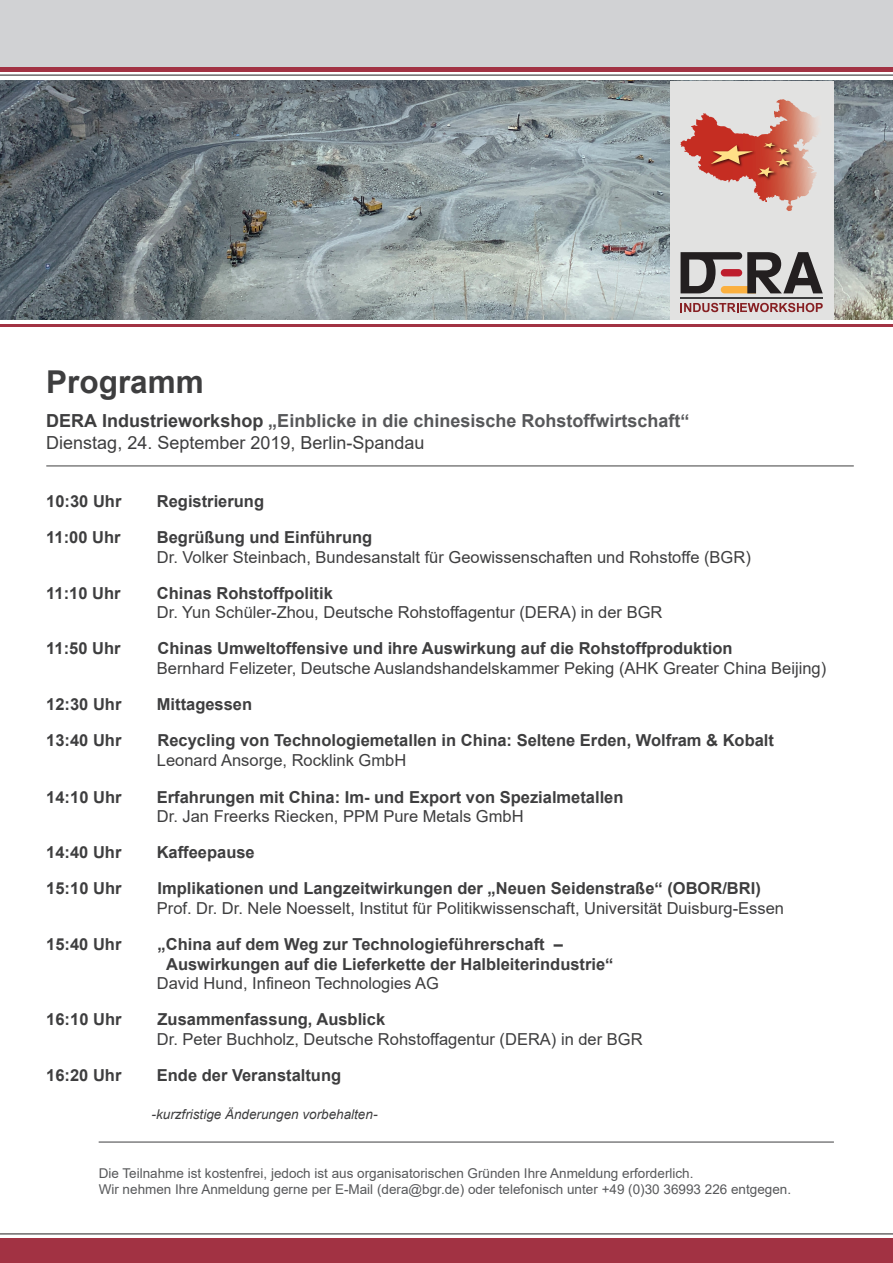
<style>
.page{position:relative;width:893px;height:1263px;background:#fff}
.page>*{position:absolute;margin:0;border:0;box-sizing:border-box;transform-origin:0 0}
.t1{font:700 31.5px "Arial";color:#3e3e3f}
.t2{font:700 18px/21.6px "Arial";color:#57585a}
.t3{font:700 16.5px/19.8px "Arial";color:#3e3e3f}
.t4{font:16.5px "Arial";color:#3e3e3f}
.t5{font:13.5px/16.2px "Arial";color:#57585a}
.t6{font:italic 13.5px "Arial";color:#3e3e3f}
.s1{color:#3e3e3f}
.s2{font-weight:400;color:#3e3e3f}
</style>
<div class="page">
<img style="left:0;top:81px;width:893px;height:238px">
<div style="left:0;top:1238px;width:893px;height:25px;background:#a23243"></div>
<hr style="left:0;top:1234px;width:893px;height:1px;background:#231f20">
<svg style="left:670px;top:81px;width:163px;height:238px;background:#ded1ce"></svg>
<hr style="left:0;top:75px;width:893px;height:1px;background:#231f20">
<div style="left:0;top:0;width:893px;height:71px;background:#d1d2d4"></div>
<hr style="left:0;top:324px;width:893px;height:2px;background:#a23243">
<hr style="left:0;top:67px;width:893px;height:4px;background:#a23243">
<svg style="left:681px;top:252px;width:142px;height:41px;background:#857c79"></svg>
<hr style="left:681px;top:298px;width:142px;height:1px;background:#3e3e3f">
<svg style="left:681px;top:303px;width:142px;height:9px"></svg>
<hr style="left:99px;top:1142px;width:735px;height:1px;background:#3e3e3f">
<svg style="left:691px;top:99px;width:97px;height:38px;background:#dab1ab"></svg>
<img style="left:709px;top:141px;width:87px;height:41px">
<svg style="left:711px;top:143px;width:79px;height:34px;background:#c65138"></svg>
<hr style="left:46px;top:466px;width:808px;height:1px;background:#3e3e3f">
<h1 class="t1" style="left:46px;top:360px;width:159px">Programm</h1>
<p class="t2" style="left:46px;top:410px;width:645px"><span class="s1">DERA Industrieworkshop</span> „Einblicke in die chinesische Rohstoffwirtschaft“<br><span class="s2">Dienstag, 24. September 2019, Berlin-Spandau</span></p>
<p class="t3" style="left:46px;top:492px;width:77px">10:30 Uhr</p>
<p class="t3" style="left:157px;top:492px;width:109px">Registrierung</p>
<p class="t3" style="left:46px;top:527px;width:76px">11:00 Uhr</p>
<p class="t3" style="left:157px;top:527px;width:217px">Begrüßung und Einführung</p>
<p class="t4" style="left:157px;top:546px;width:595px">Dr. Volker Steinbach, Bundesanstalt für Geowissenschaften und Rohstoffe (BGR)</p>
<p class="t3" style="left:46px;top:583px;width:76px">11:10 Uhr</p>
<p class="t3" style="left:157px;top:583px;width:178px">Chinas Rohstoffpolitik</p>
<p class="t4" style="left:157px;top:601px;width:507px">Dr. Yun Schüler-Zhou, Deutsche Rohstoffagentur (DERA) in der BGR</p>
<p class="t3" style="left:46px;top:639px;width:76px">11:50 Uhr</p>
<p class="t3" style="left:158px;top:639px;width:577px">Chinas Umweltoffensive und ihre Auswirkung auf die Rohstoffproduktion</p>
<p class="t4" style="left:157px;top:657px;width:671px">Bernhard Felizeter, Deutsche Auslandshandelskammer Peking (AHK Greater China Beijing)</p>
<p class="t3" style="left:46px;top:695px;width:77px">12:30 Uhr</p>
<p class="t3" style="left:157px;top:695px;width:97px">Mittagessen</p>
<p class="t3" style="left:46px;top:731px;width:77px">13:40 Uhr</p>
<p class="t3" style="left:158px;top:731px;width:618px">Recycling von Technologiemetallen in China: Seltene Erden, Wolfram &amp; Kobalt</p>
<p class="t4" style="left:157px;top:749px;width:251px">Leonard Ansorge, Rocklink GmbH</p>
<p class="t3" style="left:46px;top:787px;width:77px">14:10 Uhr</p>
<p class="t3" style="left:157px;top:787px;width:468px">Erfahrungen mit China: Im- und Export von Spezialmetallen</p>
<p class="t4" style="left:157px;top:805px;width:368px">Dr. Jan Freerks Riecken, PPM Pure Metals GmbH</p>
<p class="t3" style="left:46px;top:843px;width:77px">14:40 Uhr</p>
<p class="t3" style="left:157px;top:843px;width:100px">Kaffeepause</p>
<p class="t3" style="left:46px;top:878px;width:77px">15:10 Uhr</p>
<p class="t3" style="left:158px;top:878px;width:605px">Implikationen und Langzeitwirkungen der „Neuen Seidenstraße“ (OBOR/BRI)</p>
<p class="t4" style="left:157px;top:897px;width:629px">Prof. Dr. Dr. Nele Noesselt, Institut für Politikwissenschaft, Universität Duisburg-Essen</p>
<p class="t3" style="left:46px;top:934px;width:77px">15:40 Uhr</p>
<p class="t3" style="left:166px;top:934px;width:449px;text-indent:-9px">„China auf dem Weg zur Technologieführerschaft –<br>Auswirkungen auf die Lieferkette der Halbleiterindustrie“</p>
<p class="t4" style="left:157px;top:972px;width:284px">David Hund, Infineon Technologies AG</p>
<p class="t3" style="left:46px;top:1010px;width:77px">16:10 Uhr</p>
<p class="t3" style="left:158px;top:1010px;width:229px">Zusammenfassung, Ausblick</p>
<p class="t4" style="left:157px;top:1028px;width:487px">Dr. Peter Buchholz, Deutsche Rohstoffagentur (DERA) in der BGR</p>
<p class="t3" style="left:46px;top:1066px;width:77px">16:20 Uhr</p>
<p class="t3" style="left:157px;top:1066px;width:186px">Ende der Veranstaltung</p>
<p class="t6" style="left:152px;top:1105px;width:227px">-kurzfristige Änderungen vorbehalten-</p>
<p class="t5" style="left:99px;top:1165px;width:694px">Die Teilnahme ist kostenfrei, jedoch ist aus organisatorischen Gründen Ihre Anmeldung erforderlich.<br>Wir nehmen Ihre Anmeldung gerne per E-Mail (dera@bgr.de) oder telefonisch unter +49 (0)30 36993 226 entgegen.</p>
</div>
